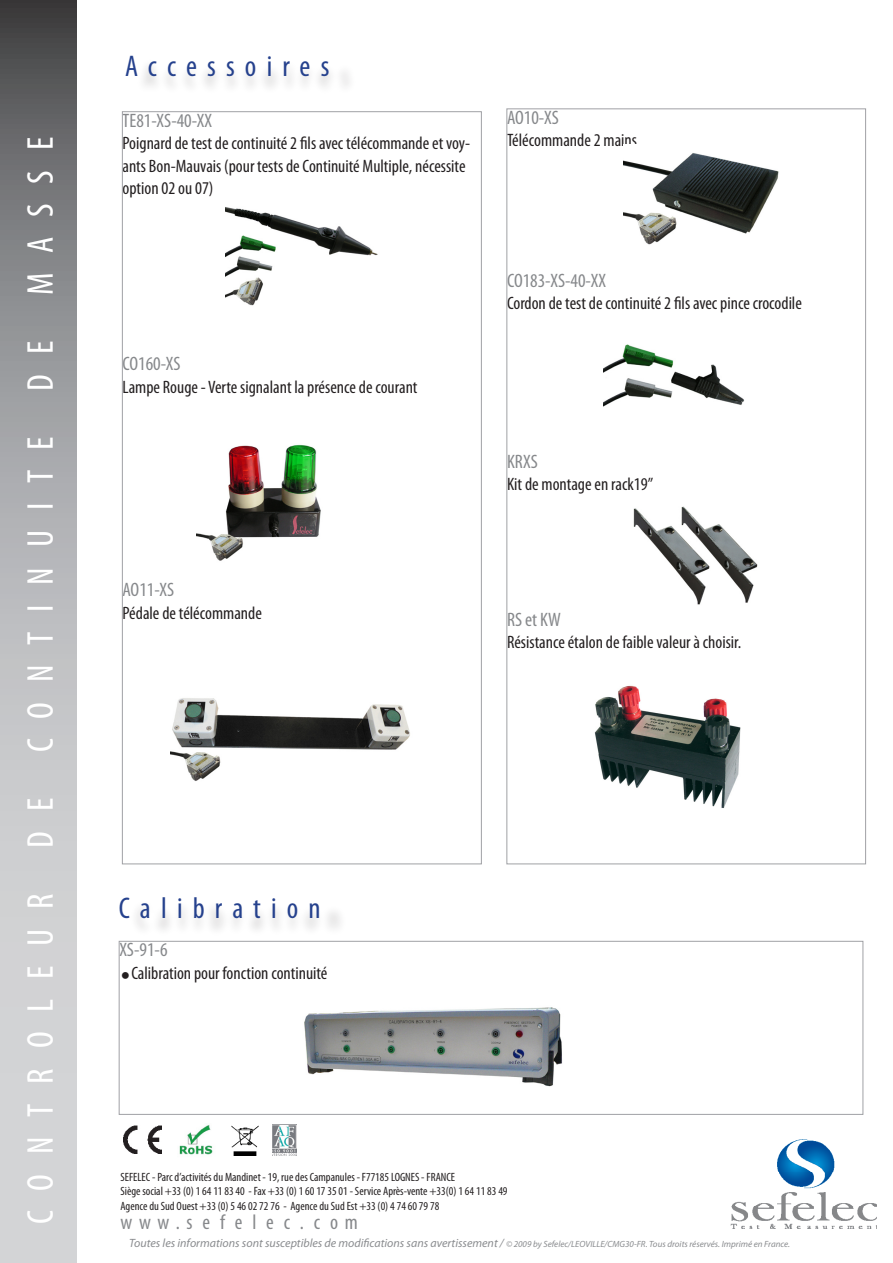
<style>
.page{position:relative;width:893px;height:1263px;background:#fff}
.page>*{position:absolute;margin:0;border:0;box-sizing:border-box;transform-origin:0 0}
.t1{font:condensed 37.5px "Myriad Pro";letter-spacing:.53em;color:#fff}
.t2{font:condensed 30px "Myriad Pro";letter-spacing:.34em;color:#25418d}
.t3{font:condensed 21px "Myriad Pro";color:#86888b}
.t4{font:condensed 19.5px "Myriad Pro";color:#86888b}
.t5{font:condensed 18px/22.5px "Myriad Pro";color:#231f20}
.t6{font:condensed 12px "Myriad Pro";color:#231f20}
.t7{font:italic 12px "Myriad Pro";color:#8a8c8f}
.s1{font-size:9px}
</style>
<div class="page">
<svg style="left:0;top:0;width:76px;height:1263px;background:#abacaf"></svg>
<img style="left:730px;top:1139px;width:147px;height:90px">
<div style="left:136px;top:57px;width:221px;height:39px;background:#231f20;opacity:.27"></div>
<img style="left:179px;top:1125px;width:34px;height:30px">
<img style="left:124px;top:1125px;width:37px;height:29px">
<img style="left:272px;top:1125px;width:24px;height:30px">
<img style="left:231px;top:1125px;width:28px;height:30px">
<div style="left:119px;top:941px;width:744px;height:173px;border:1px solid #a0a1a5"></div>
<img style="left:196px;top:444px;width:125px;height:117px">
<img style="left:594px;top:685px;width:147px;height:123px">
<img style="left:633px;top:506px;width:125px;height:99px">
<img style="left:226px;top:207px;width:152px;height:99px">
<img style="left:603px;top:344px;width:142px;height:63px">
<img style="left:304px;top:1007px;width:258px;height:80px">
<img style="left:170px;top:698px;width:240px;height:83px">
<img style="left:624px;top:153px;width:155px;height:92px">
<p class="t1" style="left:18px;top:1224px;width:1088px;rotate:-90deg">CONTROLEUR DE CONTINUITE DE MASSE</p>
<p class="t2" style="left:125px;top:48px;width:206px">Accessoires</p>
<p class="t4" style="left:123px;top:108px;width:91px">TE81-XS-40-XX</p>
<p class="t5" style="left:123px;top:132px;width:349px">Poignard de test de continuité 2 fils avec télécommande et voy&shy;ants Bon-Mauvais (pour tests de Continuité Multiple, nécessite option 02 ou 07)</p>
<p class="t4" style="left:123px;top:352px;width:60px">CO160-XS</p>
<p class="t5" style="left:123px;top:375px;width:296px">Lampe Rouge - Verte signalant la présence de courant</p>
<p class="t4" style="left:123px;top:578px;width:53px">AO11-XS</p>
<p class="t5" style="left:123px;top:601px;width:141px">Pédale de télécommande</p>
<p class="t4" style="left:507px;top:105px;width:53px">AO10-XS</p>
<p class="t5" style="left:507px;top:129px;width:131px">Télécommande 2 mains</p>
<p class="t4" style="left:507px;top:268px;width:100px">CO183-XS-40-XX</p>
<p class="t5" style="left:507px;top:292px;width:296px">Cordon de test de continuité 2 fils avec pince crocodile</p>
<p class="t4" style="left:507px;top:449px;width:32px">KRXS</p>
<p class="t5" style="left:507px;top:473px;width:148px">Kit de montage en rack19”</p>
<p class="t4" style="left:507px;top:608px;width:55px">RS et KW</p>
<p class="t5" style="left:507px;top:631px;width:236px">Résistance étalon de faible valeur à choisir.</p>
<p class="t2" style="left:119px;top:890px;width:203px">Calibration</p>
<p class="t4" style="left:119px;top:938px;width:50px">XS-91-6</p>
<p class="t5" style="left:131px;top:961px;width:198px">Calibration pour fonction continuité</p>
<p class="t6" style="left:120px;top:1169px;width:336px">SEFELEC - Parc d’activités du Mandinet - 19, rue des Campanules - F77185 LOGNES - FRANCE</p>
<p class="t6" style="left:120px;top:1184px;width:389px">Siège social +33 (0) 1 64 11 83 40 - Fax +33 (0) 1 60 17 35 01 - Service Après-vente +33(0) 1 64 11 83 49</p>
<p class="t6" style="left:120px;top:1198px;width:320px">Agence du Sud Ouest +33 (0) 5 46 02 72 76 - Agence du Sud Est +33 (0) 4 74 60 79 78</p>
<p class="t3" style="left:121px;top:1210px;width:239px">w w w . s e f e l e c . c o m</p>
<p class="t7" style="left:129px;top:1236px;width:662px">Toutes les informations sont susceptibles de modifications sans avertissement / <span class="s1">© 2009 by Sefelec/LEOVILLE/CMG30-FR. Tous droits réservés. Imprimé en France.</span></p>
</div>
